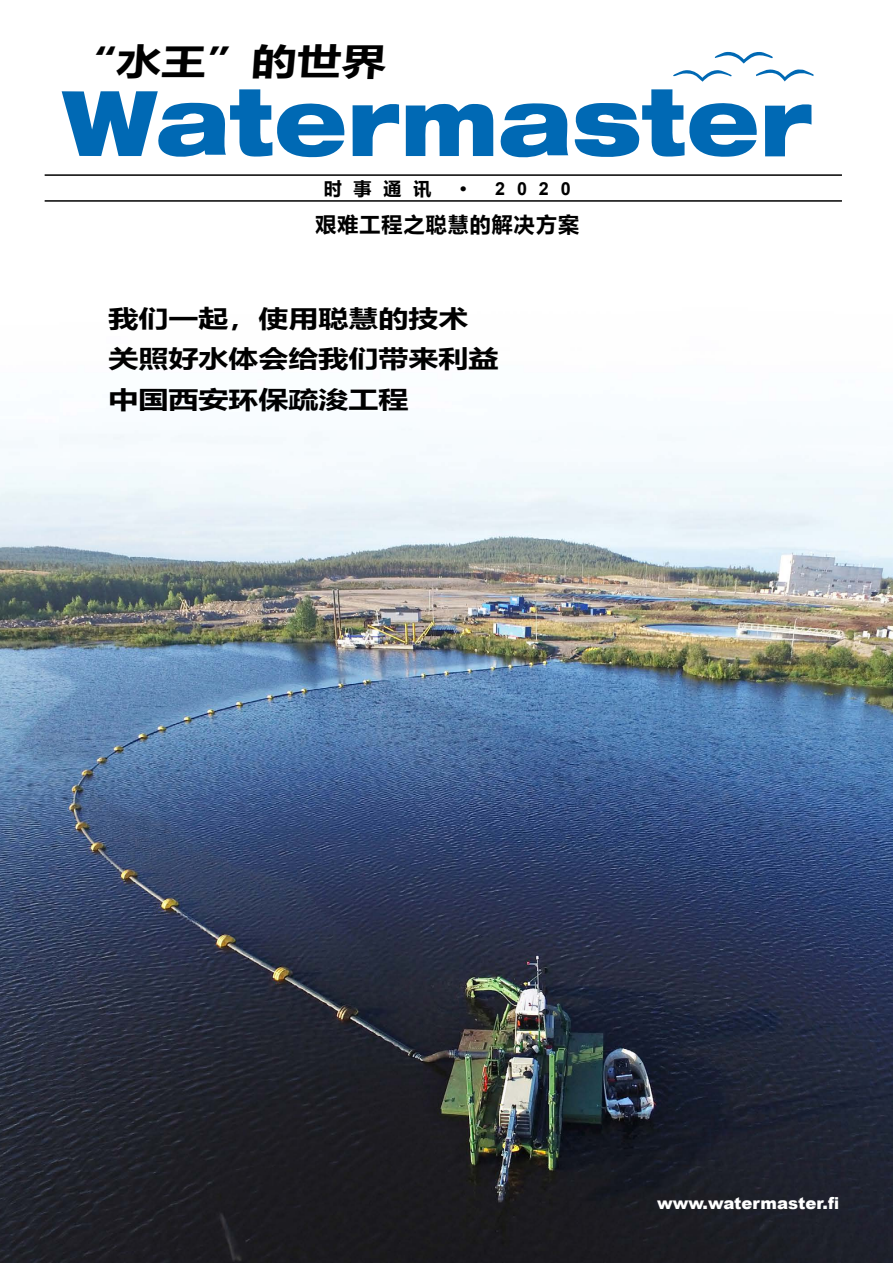
<style>
.page{position:relative;width:893px;height:1263px;background:#fff}
.page>*{position:absolute;margin:0;border:0;box-sizing:border-box;transform-origin:0 0}
.t1{font:700 36px "Microsoft Ya Hei";color:#000;scale:1.25 1}
.t2{font:700 24px/40.5px "Microsoft Ya Hei";color:#000;scale:1.25 1}
.t3{font:700 21px "Microsoft Ya Hei";letter-spacing:.05em;color:#000}
.t4{font:700 18px "Arial";color:#000}
.t5{font:700 18px "Microsoft Ya Hei";color:#000}
.t6{font:900 16.5px "Arial";color:#fff}
</style>
<div class="page">
<img style="left:0;top:51px;width:893px;height:1212px">
<svg style="left:765px;top:103px;width:46px;height:53px"></svg>
<svg style="left:673px;top:52px;width:140px;height:30px"></svg>
<svg style="left:574px;top:89px;width:184px;height:68px"></svg>
<svg style="left:406px;top:103px;width:87px;height:53px"></svg>
<svg style="left:353px;top:103px;width:46px;height:53px"></svg>
<svg style="left:62px;top:89px;width:283px;height:68px"></svg>
<svg style="left:500px;top:103px;width:68px;height:54px"></svg>
<hr style="left:45px;top:200px;width:797px;height:2px;background:#000">
<hr style="left:45px;top:174px;width:797px;height:2px;background:#000">
<h1 class="t1" style="left:71px;top:36px;width:256px">“水王”的世界</h1>
<p class="t5" style="left:324px;top:176px;width:109px">时事通讯</p>
<p class="t4" style="left:460px;top:176px;width:112px">• 2020</p>
<p class="t3" style="left:315px;top:210px;width:265px">艰难工程之聪慧的解决方案</p>
<p class="t2" style="left:108px;top:297px;width:314px">我们一起，使用聪慧的技术关照好水体会给我们带来利益中国西安环保疏浚工程</p>
<p class="t6" style="left:657px;top:1191px;width:183px">www.watermaster.fi</p>
</div>
